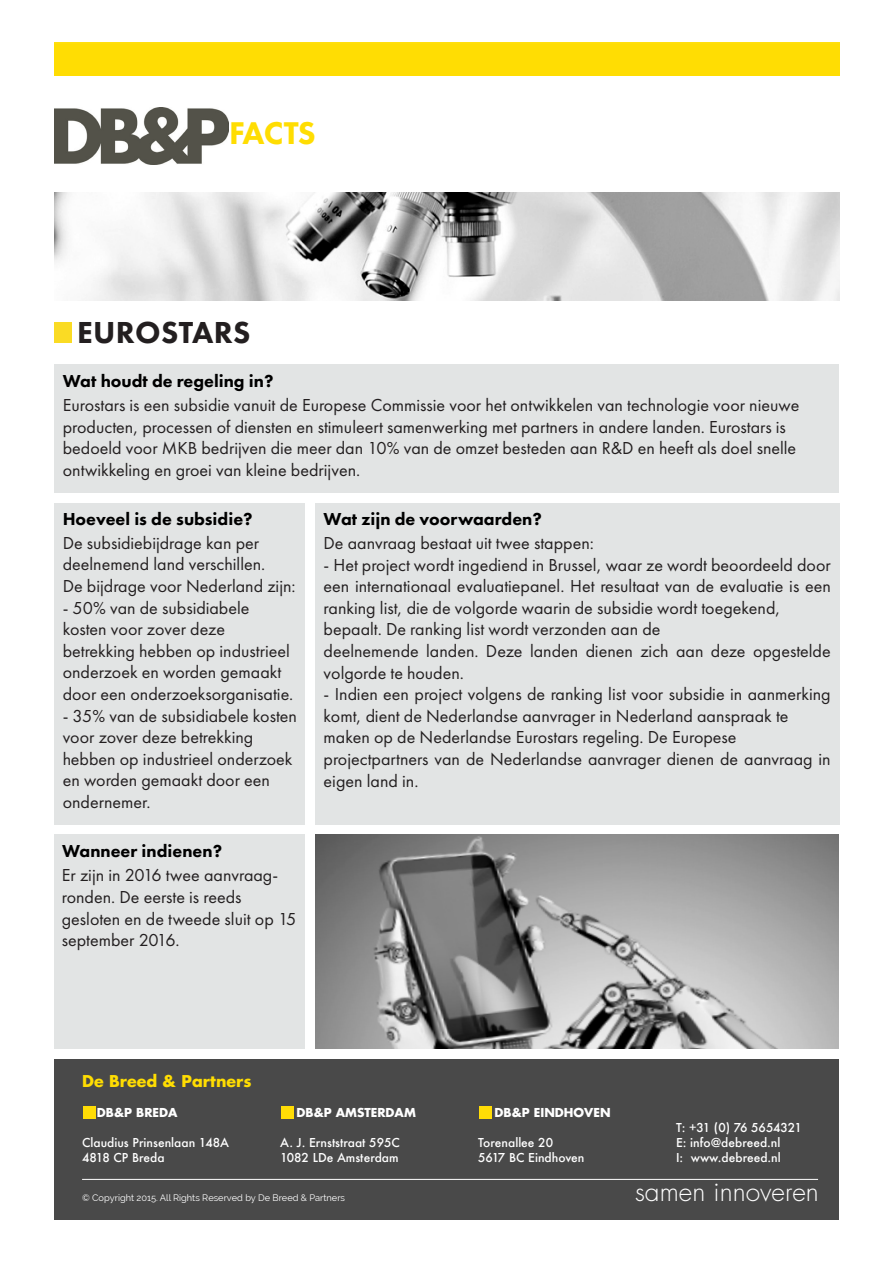
<style>
.page{position:relative;width:893px;height:1263px;background:#fff}
.page>*{position:absolute;margin:0;border:0;box-sizing:border-box;transform-origin:0 0}
.t1{font:800 32.55px "Futura PT";letter-spacing:-.025em;color:#ffdd02}
.t2{font:800 31.5px "Futura PT";letter-spacing:.01em;color:#231f20}
.t3{font:300 26.4px "Futura Std";color:#fff}
.t4{font:18px/21.6px "Futura PT";color:#231f20}
.t5{font:800 18px "Futura PT";color:#000}
.t6{font:700 15.9px "Futura Std";color:#ffdd02}
.t7{font:500 12px "Futura";color:#fff}
.t8{font:700 12px "Futura Std";color:#fff}
.t9{font:9.3px "Raleway";color:#fff}
</style>
<div class="page">
<div style="left:54px;top:43px;width:785px;height:33px;background:#ffdd03"></div>
<img style="left:54px;top:193px;width:785px;height:107px">
<div style="left:54px;top:322px;width:17px;height:21px;background:#fadb24"></div>
<div style="left:54px;top:364px;width:785px;height:129px;background:#e2e4e4"></div>
<div style="left:54px;top:835px;width:251px;height:214px;background:#e2e4e4"></div>
<div style="left:54px;top:503px;width:251px;height:321px;background:#e2e4e4"></div>
<div style="left:315px;top:503px;width:524px;height:321px;background:#e2e4e4"></div>
<img style="left:315px;top:835px;width:524px;height:214px">
<img style="left:54px;top:107px;width:175px;height:57px">
<div style="left:54px;top:1059px;width:785px;height:160px;background:#494949"></div>
<hr style="left:82px;top:1179px;width:736px;height:1px;background:#fff">
<div style="left:83px;top:1106px;width:12px;height:13px;background:#ffdc06"></div>
<div style="left:281px;top:1106px;width:13px;height:13px;background:#ffdc06"></div>
<div style="left:479px;top:1106px;width:13px;height:13px;background:#ffdc06"></div>
<p class="t1" style="left:229px;top:112px;width:88px">FACTS</p>
<p class="t2" style="left:77px;top:313px;width:175px">EUROSTARS</p>
<p class="t5" style="left:63px;top:369px;width:212px">Wat houdt de regeling in?</p>
<p class="t4" style="left:63px;top:394px;width:738px">Eurostars is een subsidie vanuit de Europese Commissie voor het ontwikkelen van technologie voor nieuwe</p>
<p class="t4" style="left:63px;top:416px;width:725px">producten, processen of diensten en stimuleert samenwerking met partners in andere landen. Eurostars is</p>
<p class="t4" style="left:63px;top:437px;width:735px">bedoeld voor MKB bedrijven die meer dan 10% van de omzet besteden aan R&amp;D en heeft als doel snelle</p>
<p class="t4" style="left:63px;top:459px;width:299px">ontwikkeling en groei van kleine bedrijven.</p>
<p class="t5" style="left:63px;top:508px;width:191px">Hoeveel is de subsidie?</p>
<p class="t4" style="left:63px;top:532px;width:204px">De subsidiebijdrage kan per deelnemend land verschillen.</p>
<p class="t4" style="left:63px;top:575px;width:234px">De bijdrage voor Nederland zijn:</p>
<p class="t4" style="left:63px;top:597px;width:188px">- 50% van de subsidiabele</p>
<p class="t4" style="left:63px;top:618px;width:164px">kosten voor zover deze</p>
<p class="t4" style="left:63px;top:640px;width:232px">betrekking hebben op industrieel onderzoek en worden gemaakt door een onderzoeksorganisatie.</p>
<p class="t4" style="left:63px;top:705px;width:236px">- 35% van de subsidiabele kosten voor zover deze betrekking hebben op industrieel onderzoek en worden gemaakt door een ondernemer.</p>
<p class="t5" style="left:62px;top:840px;width:162px">Wanneer indienen?</p>
<p class="t4" style="left:62px;top:864px;width:218px">Er zijn in 2016 twee aanvraag-</p>
<p class="t4" style="left:62px;top:886px;width:181px">ronden. De eerste is reeds</p>
<p class="t4" style="left:62px;top:908px;width:236px">gesloten en de tweede sluit op 15 september 2016.</p>
<p class="t5" style="left:324px;top:508px;width:220px">Wat zijn de voorwaarden?</p>
<p class="t4" style="left:324px;top:532px;width:272px">De aanvraag bestaat uit twee stappen:</p>
<p class="t4" style="left:324px;top:554px;width:509px;text-align:justify">- Het project wordt ingediend in Brussel, waar ze wordt beoordeeld door een internationaal evaluatiepanel. Het resultaat van de evaluatie is een ranking list, die de volgorde waarin de subsidie wordt toegekend,</p>
<p class="t4" style="left:324px;top:618px;width:338px">bepaalt. De ranking list wordt verzonden aan de</p>
<p class="t4" style="left:324px;top:640px;width:509px">deelnemende landen. Deze landen dienen zich aan deze opgestelde volgorde te houden.</p>
<p class="t4" style="left:324px;top:683px;width:509px">- Indien een project volgens de ranking list voor subsidie in aanmerking komt, dient de Nederlandse aanvrager in Nederland aanspraak te</p>
<p class="t4" style="left:324px;top:726px;width:415px">maken op de Nederlandse Eurostars regeling. De Europese</p>
<p class="t4" style="left:324px;top:748px;width:509px">projectpartners van de Nederlandse aanvrager dienen de aanvraag in eigen land in.</p>
<p class="t6" style="left:82px;top:1071px;width:171px">De Breed &amp; Partners</p>
<p class="t8" style="left:97px;top:1105px;width:82px">DB&amp;P BREDA</p>
<p class="t7" style="left:82px;top:1134px;width:149px">Claudius Prinsenlaan 148A</p>
<p class="t7" style="left:82px;top:1149px;width:84px">4818 CP Breda</p>
<p class="t8" style="left:297px;top:1105px;width:121px">DB&amp;P AMSTERDAM</p>
<p class="t7" style="left:280px;top:1134px;width:121px">A. J. Ernststraat 595C</p>
<p class="t7" style="left:280px;top:1149px;width:120px">1082 LDe Amsterdam</p>
<p class="t8" style="left:494px;top:1105px;width:118px">DB&amp;P EINDHOVEN</p>
<p class="t7" style="left:478px;top:1134px;width:77px">Torenallee 20</p>
<p class="t7" style="left:478px;top:1149px;width:108px">5617 BC Eindhoven</p>
<p class="t7" style="left:676px;top:1119px;width:127px">T: +31 (0) 76 5654321</p>
<p class="t7" style="left:676px;top:1134px;width:106px">E: info@debreed.nl</p>
<p class="t7" style="left:676px;top:1149px;width:106px">I: www.debreed.nl</p>
<p class="t9" style="left:82px;top:1192px;width:264px">© Copyright 2015. All Rights Reserved by De Breed &amp; Partners</p>
<p class="t3" style="left:635px;top:1175px;width:185px">samen innoveren</p>
</div>
